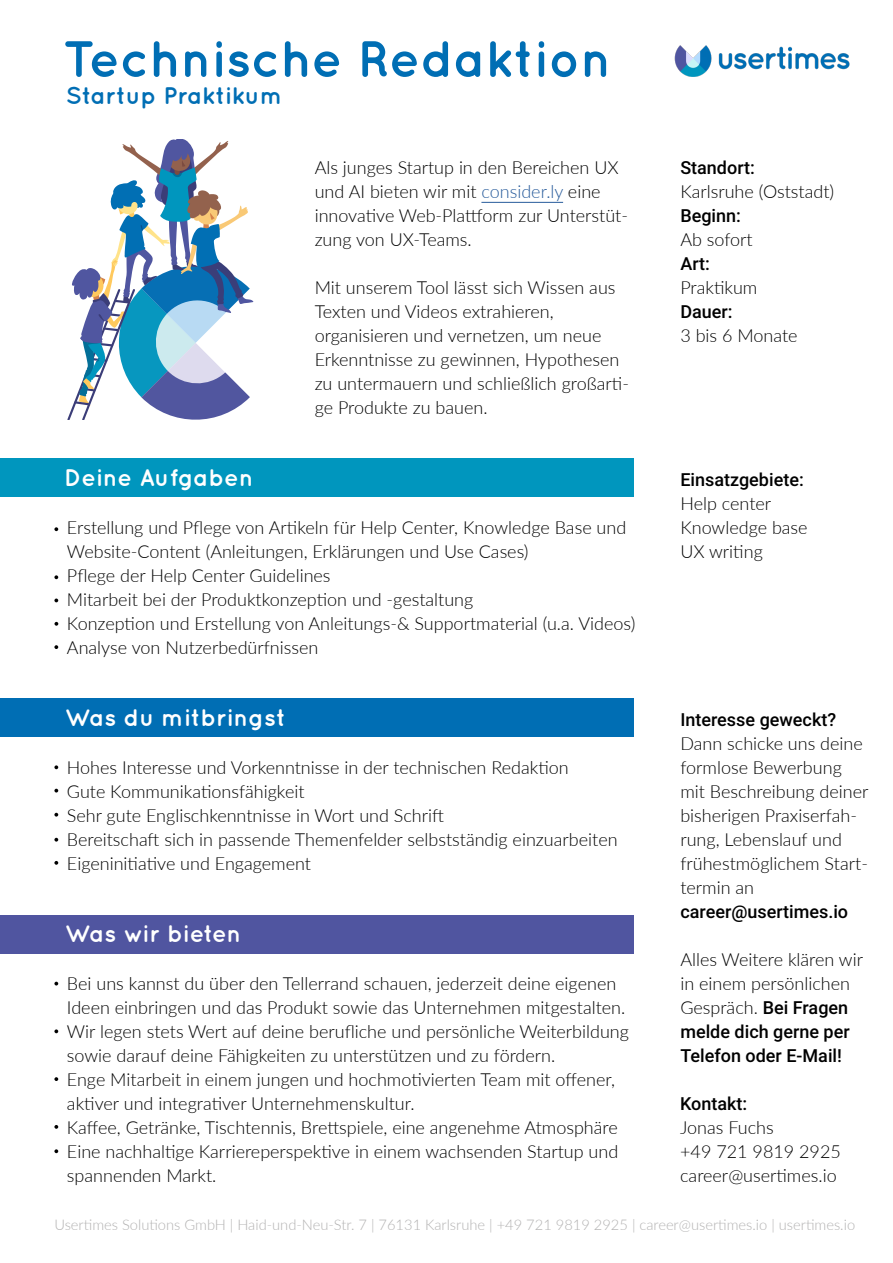
<style>
.page{position:relative;width:893px;height:1263px;background:#fff}
.page>*{position:absolute;margin:0;border:0;box-sizing:border-box;transform-origin:0 0}
.t1{font:700 51px "Quicksand";color:#006eb4}
.t2{font:700 24px "Quicksand";color:#fff}
.t3{font:700 24px "Quicksand";color:#006eb4}
.t4{font:300 18px/24px "Lato";color:#000}
.t5{font:500 18px/24px "Roboto";color:#000}
.t6{font:300 14.7px "Lato";color:#b3b2b2}
.s1{color:#275b9b}
.s2{font-family:"Roboto";font-weight:500}
</style>
<div class="page">
<div style="left:0;top:915px;width:634px;height:38px;background:#5055a0"></div>
<div style="left:0;top:698px;width:634px;height:38px;background:#006eb4"></div>
<div style="left:0;top:458px;width:634px;height:38px;background:#0096be"></div>
<hr style="left:481px;top:202px;width:82px;height:1px;background:#275b9b">
<img style="left:674px;top:45px;width:176px;height:32px">
<svg style="left:54px;top:527px;width:4px;height:4px"></svg>
<svg style="left:54px;top:575px;width:4px;height:4px"></svg>
<svg style="left:54px;top:598px;width:4px;height:4px"></svg>
<svg style="left:54px;top:765px;width:4px;height:4px"></svg>
<svg style="left:54px;top:789px;width:4px;height:3px"></svg>
<svg style="left:54px;top:813px;width:4px;height:4px"></svg>
<svg style="left:54px;top:838px;width:4px;height:4px"></svg>
<svg style="left:54px;top:861px;width:4px;height:4px"></svg>
<svg style="left:54px;top:982px;width:4px;height:3px"></svg>
<svg style="left:54px;top:1029px;width:4px;height:4px"></svg>
<svg style="left:54px;top:1077px;width:4px;height:4px"></svg>
<svg style="left:54px;top:1125px;width:4px;height:4px"></svg>
<svg style="left:54px;top:1149px;width:4px;height:4px"></svg>
<svg style="left:67px;top:139px;width:186px;height:281px"></svg>
<svg style="left:54px;top:622px;width:4px;height:4px"></svg>
<svg style="left:54px;top:645px;width:4px;height:4px"></svg>
<h1 class="t1" style="left:63px;top:28px;width:550px">Technische Redaktion</h1>
<h2 class="t3" style="left:66px;top:81px;width:218px">Startup Praktikum</h2>
<h2 class="t2" style="left:64px;top:463px;width:191px">Deine Aufgaben</h2>
<p class="t4" style="left:315px;top:155px;width:315px">Als junges Startup in den Bereichen UX und AI bieten wir mit <span class="s1">consider.ly</span> eine innovative Web-Plattform zur Unterstüt&shy;zung von UX-Teams.</p>
<p class="t4" style="left:315px;top:275px;width:316px">Mit unserem Tool lässt sich Wissen aus Texten und Videos extrahieren, organisieren und vernetzen, um neue Erkenntnisse zu gewinnen, Hypothesen zu untermauern und schließlich großarti&shy;ge Produkte zu bauen.</p>
<p class="t4" style="left:67px;top:515px;width:570px">Erstellung und Pflege von Artikeln für Help Center, Knowledge Base und Website-Content (Anleitungen, Erklärungen und Use Cases)<br>Pflege der Help Center Guidelines<br>Mitarbeit bei der Produktkonzeption und -gestaltung<br>Konzeption und Erstellung von Anleitungs-&amp; Supportmaterial (u.a. Videos)<br>Analyse von Nutzerbedürfnissen</p>
<p class="t5" style="left:680px;top:155px;width:76px">Standort:</p>
<p class="t4" style="left:680px;top:179px;width:155px">Karlsruhe (Oststadt)</p>
<p class="t5" style="left:680px;top:203px;width:62px">Beginn:</p>
<p class="t4" style="left:680px;top:227px;width:74px">Ab sofort</p>
<p class="t5" style="left:680px;top:251px;width:31px">Art:</p>
<p class="t4" style="left:680px;top:275px;width:79px">Praktikum</p>
<p class="t5" style="left:680px;top:299px;width:54px">Dauer:</p>
<p class="t4" style="left:680px;top:323px;width:119px">3 bis 6 Monate</p>
<p class="t5" style="left:680px;top:467px;width:125px">Einsatzgebiete:</p>
<p class="t4" style="left:680px;top:491px;width:129px">Help center<br>Knowledge base<br>UX writing</p>
<h2 class="t2" style="left:65px;top:703px;width:222px">Was du mitbringst</h2>
<p class="t5" style="left:680px;top:707px;width:157px">Interesse geweckt?</p>
<p class="t4" style="left:680px;top:731px;width:190px">Dann schicke uns deine formlose Bewerbung mit Beschreibung deiner bisherigen Praxiserfah&shy;rung, Lebenslauf und frühestmöglichem Start&shy;termin an</p>
<p class="t5" style="left:680px;top:899px;width:169px">career@usertimes.io</p>
<p class="t4" style="left:680px;top:947px;width:184px">Alles Weitere klären wir in einem persönlichen<br>Gespräch. <span class="s2">Bei Fragen</span></p>
<p class="t5" style="left:680px;top:1019px;width:171px">melde dich gerne per<br>Telefon oder E-Mail!</p>
<p class="t4" style="left:67px;top:755px;width:552px">Hohes Interesse und Vorkenntnisse in der technischen Redaktion<br>Gute Kommunikationsfähigkeit<br>Sehr gute Englischkenntnisse in Wort und Schrift<br>Bereitschaft sich in passende Themenfelder selbstständig einzuarbeiten Eigeninitiative und Engagement</p>
<h2 class="t2" style="left:65px;top:919px;width:178px">Was wir bieten</h2>
<p class="t4" style="left:67px;top:971px;width:563px">Bei uns kannst du über den Tellerrand schauen, jederzeit deine eigenen Ideen einbringen und das Produkt sowie das Unternehmen mitgestalten.<br>Wir legen stets Wert auf deine berufliche und persönliche Weiterbildung sowie darauf deine Fähigkeiten zu unterstützen und zu fördern.<br>Enge Mitarbeit in einem jungen und hochmotivierten Team mit offener, aktiver und integrativer Unternehmenskultur.<br>Kaffee, Getränke, Tischtennis, Brettspiele, eine angenehme Atmosphäre Eine nachhaltige Karriereperspektive in einem wachsenden Startup und spannenden Markt.</p>
<p class="t5" style="left:680px;top:1091px;width:69px">Kontakt:</p>
<p class="t4" style="left:680px;top:1115px;width:162px">Jonas Fuchs<br>+49 721 9819 2925 career@usertimes.io</p>
<p class="t6" style="left:54px;top:1214px;width:802px">Usertimes Solutions GmbH | Haid-und-Neu-Str. 7 | 76131 Karlsruhe | +49 721 9819 2925 | career@usertimes.io | usertimes.io</p>
</div>
